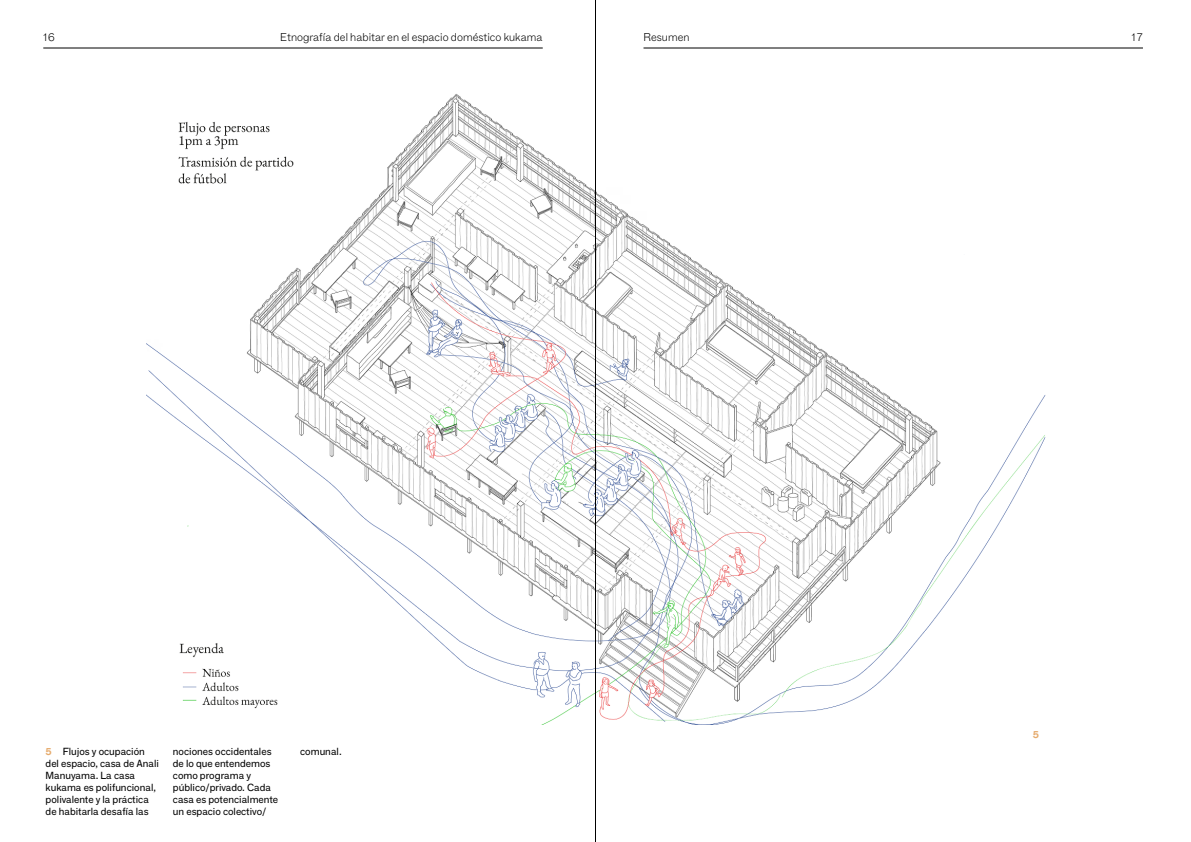
<style>
.page{position:relative;width:1191px;height:842px;background:#fff}
.page>*{position:absolute;margin:0;border:0;box-sizing:border-box;transform-origin:0 0}
.t1{font:100 11px "F Grotesk";color:#000}
.t2{font:10px/12px "F Grotesk";color:#000}
.t3{font:700 10px "F Grotesk";color:#e6ab6d}
.s1{font-weight:700;color:#e6ab6d}
</style>
<div class="page">
<hr style="left:43px;top:48px;width:500px;height:1px;background:#000">
<hr style="left:643px;top:48px;width:500px;height:1px;background:#000">
<img style="left:146px;top:94px;width:899px;height:630px">
<hr style="left:595px;top:0;width:1px;height:842px;background:#000">
<p class="t1" style="left:43px;top:29px;width:13px">16</p>
<p class="t1" style="left:280px;top:29px;width:264px">Etnografía del habitar en el espacio doméstico kukama</p>
<p class="t1" style="left:643px;top:29px;width:47px">Resumen</p>
<p class="t1" style="left:1131px;top:29px;width:13px">17</p>
<p class="t2" style="left:46px;top:745px;width:115px"><span class="s1">5</span> Flujos y ocupación del espacio, casa de Anali<br>Manuyama. La casa kukama es polifuncional, polivalente y la práctica de habitarla desafía las</p>
<p class="t2" style="left:173px;top:745px;width:107px">nociones occidentales de lo que entendemos como programa y público/privado. Cada casa es potencialmente un espacio colectivo/</p>
<p class="t2" style="left:300px;top:745px;width:43px">comunal.</p>
<p class="t3" style="left:1032px;top:726px;width:8px">5</p>
</div>
